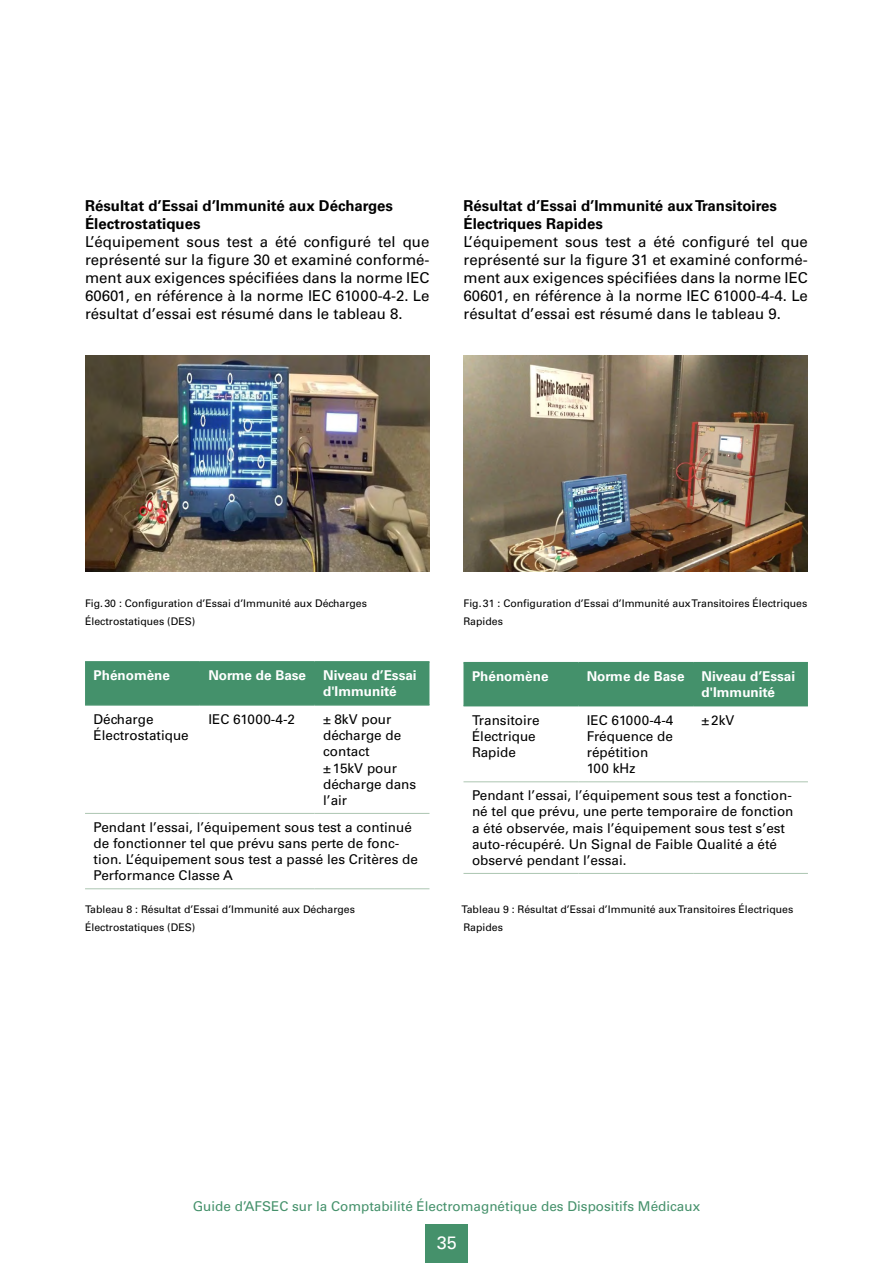
<style>
.page{position:relative;width:893px;height:1263px;background:#fff}
.page>*{position:absolute;margin:0;border:0;box-sizing:border-box;transform-origin:0 0}
.t1{font:18px "Univers LT Std";color:#fff}
.schwarz_fließtext_FR{font:15px/18px "Univers LT Std";color:#000;text-align:justify}
.schwarz_subheadline{font:700 15px/18px "Univers LT Std";color:#000}
.Tabelle_FRA_Copy_9pt{font:13.5px/16.2px "Univers LT Std";color:#000}
.t2{font:700 13.5px/16.2px "Univers LT Std";color:#fff}
.t3{font:13.5px "Univers LT Std";color:#45916b}
.grün_BU_FRA{font:10.5px/18px "Univers LT Std";color:#000}
</style>
<div class="page">
<div style="left:425px;top:1225px;width:43px;height:38px;background:#45916b"></div>
<img style="left:463px;top:355px;width:345px;height:216px">
<div style="left:463px;top:663px;width:345px;height:44px;background:#44916b"></div>
<hr style="left:463px;top:662px;width:115px;height:1px;background:#44916b">
<hr style="left:578px;top:662px;width:115px;height:1px;background:#44916b">
<hr style="left:693px;top:662px;width:115px;height:1px;background:#44916b">
<hr style="left:463px;top:705px;width:115px;height:1px;background:#44916b">
<hr style="left:578px;top:705px;width:115px;height:1px;background:#44916b">
<hr style="left:693px;top:705px;width:115px;height:1px;background:#44916b">
<hr style="left:463px;top:781px;width:115px;height:1px;background:#acc5b1">
<hr style="left:578px;top:781px;width:115px;height:1px;background:#acc5b1">
<hr style="left:693px;top:781px;width:115px;height:1px;background:#acc5b1">
<hr style="left:463px;top:873px;width:115px;height:1px;background:#acc5b1">
<hr style="left:578px;top:873px;width:115px;height:1px;background:#acc5b1">
<hr style="left:693px;top:873px;width:115px;height:1px;background:#acc5b1">
<img style="left:85px;top:355px;width:344px;height:216px">
<div style="left:85px;top:663px;width:344px;height:41px;background:#44916b"></div>
<hr style="left:85px;top:661px;width:115px;height:2px;background:#44916b">
<hr style="left:200px;top:661px;width:115px;height:2px;background:#44916b">
<hr style="left:315px;top:661px;width:114px;height:2px;background:#44916b">
<hr style="left:85px;top:704px;width:115px;height:2px;background:#44916b">
<hr style="left:200px;top:704px;width:115px;height:2px;background:#44916b">
<hr style="left:315px;top:704px;width:114px;height:2px;background:#44916b">
<hr style="left:85px;top:813px;width:115px;height:1px;background:#acc5b1">
<hr style="left:200px;top:813px;width:115px;height:1px;background:#acc5b1">
<hr style="left:315px;top:813px;width:114px;height:1px;background:#acc5b1">
<hr style="left:85px;top:888px;width:115px;height:1px;background:#acc5b1">
<hr style="left:200px;top:888px;width:115px;height:1px;background:#acc5b1">
<hr style="left:315px;top:888px;width:114px;height:1px;background:#acc5b1">
<p class="schwarz_subheadline" style="left:85px;top:197px;width:309px">Résultat d’Essai d’Immunité aux Décharges<br>Électrostatiques</p>
<p class="schwarz_fließtext_FR" style="left:85px;top:233px;width:346px">L’équipement sous test a été configuré tel que représenté sur la figure 30 et examiné conformé&shy;ment aux exigences spécifiées dans la norme IEC 60601, en référence à la norme IEC 61000-4-2. Le résultat d’essai est résumé dans le tableau 8.</p>
<p class="schwarz_subheadline" style="left:463px;top:197px;width:315px">Résultat d’Essai d’Immunité aux Transitoires<br>Électriques Rapides</p>
<p class="schwarz_fließtext_FR" style="left:463px;top:233px;width:346px">L’équipement sous test a été configuré tel que représenté sur la figure 31 et examiné conformé&shy;ment aux exigences spécifiées dans la norme IEC 60601, en référence à la norme IEC 61000-4-4. Le résultat d’essai est résumé dans le tableau 9.</p>
<p class="grün_BU_FRA" style="left:85px;top:594px;width:284px">Fig.30 : Configuration d’Essai d’Immunité aux Décharges<br>Électrostatiques (DES)</p>
<p class="t2" style="left:94px;top:667px;width:78px">Phénomène</p>
<p class="t2" style="left:208px;top:667px;width:99px">Norme de Base</p>
<p class="t2" style="left:323px;top:667px;width:95px">Niveau d’Essai d'Immunité</p>
<p class="Tabelle_FRA_Copy_9pt" style="left:94px;top:711px;width:97px">Décharge<br>Électrostatique</p>
<p class="Tabelle_FRA_Copy_9pt" style="left:208px;top:711px;width:88px">IEC 61000-4-2</p>
<p class="Tabelle_FRA_Copy_9pt" style="left:323px;top:711px;width:95px">± 8kV pour décharge de contact<br>±15kV pour décharge dans l’air</p>
<p class="Tabelle_FRA_Copy_9pt" style="left:94px;top:819px;width:326px">Pendant l’essai, l’équipement sous test a continué de fonctionner tel que prévu sans perte de fonc&shy;tion. L’équipement sous test a passé les Critères de Performance Classe A</p>
<p class="grün_BU_FRA" style="left:85px;top:900px;width:271px">Tableau 8 : Résultat d’Essai d’Immunité aux Décharges<br>Électrostatiques (DES)</p>
<p class="grün_BU_FRA" style="left:463px;top:594px;width:345px">Fig.31 : Configuration d’Essai d’Immunité aux Transitoires Électriques<br>Rapides</p>
<p class="t2" style="left:472px;top:668px;width:78px">Phénomène</p>
<p class="t2" style="left:587px;top:668px;width:99px">Norme de Base</p>
<p class="t2" style="left:702px;top:668px;width:95px">Niveau d’Essai d'Immunité</p>
<p class="Tabelle_FRA_Copy_9pt" style="left:472px;top:712px;width:69px">Transitoire<br>Électrique<br>Rapide</p>
<p class="Tabelle_FRA_Copy_9pt" style="left:587px;top:712px;width:88px">IEC 61000-4-4</p>
<p class="Tabelle_FRA_Copy_9pt" style="left:702px;top:712px;width:34px">±2kV</p>
<p class="Tabelle_FRA_Copy_9pt" style="left:587px;top:728px;width:88px">Fréquence de répétition<br>100 kHz</p>
<p class="Tabelle_FRA_Copy_9pt" style="left:472px;top:787px;width:323px">Pendant l’essai, l’équipement sous test a fonction&shy;né tel que prévu, une perte temporaire de fonction a été observée, mais l’équipement sous test s’est auto-récupéré. Un Signal de Faible Qualité a été observé pendant l’essai.</p>
<p class="grün_BU_FRA" style="left:462px;top:900px;width:333px">Tableau 9 : Résultat d’Essai d’Immunité aux Transitoires Électriques<br>Rapides</p>
<p class="t3" style="left:193px;top:1198px;width:509px">Guide d’AFSEC sur la Comptabilité Électromagnétique des Dispositifs Médicaux</p>
<h1 class="t1" style="left:437px;top:1232px;width:22px">35</h1>
</div>
